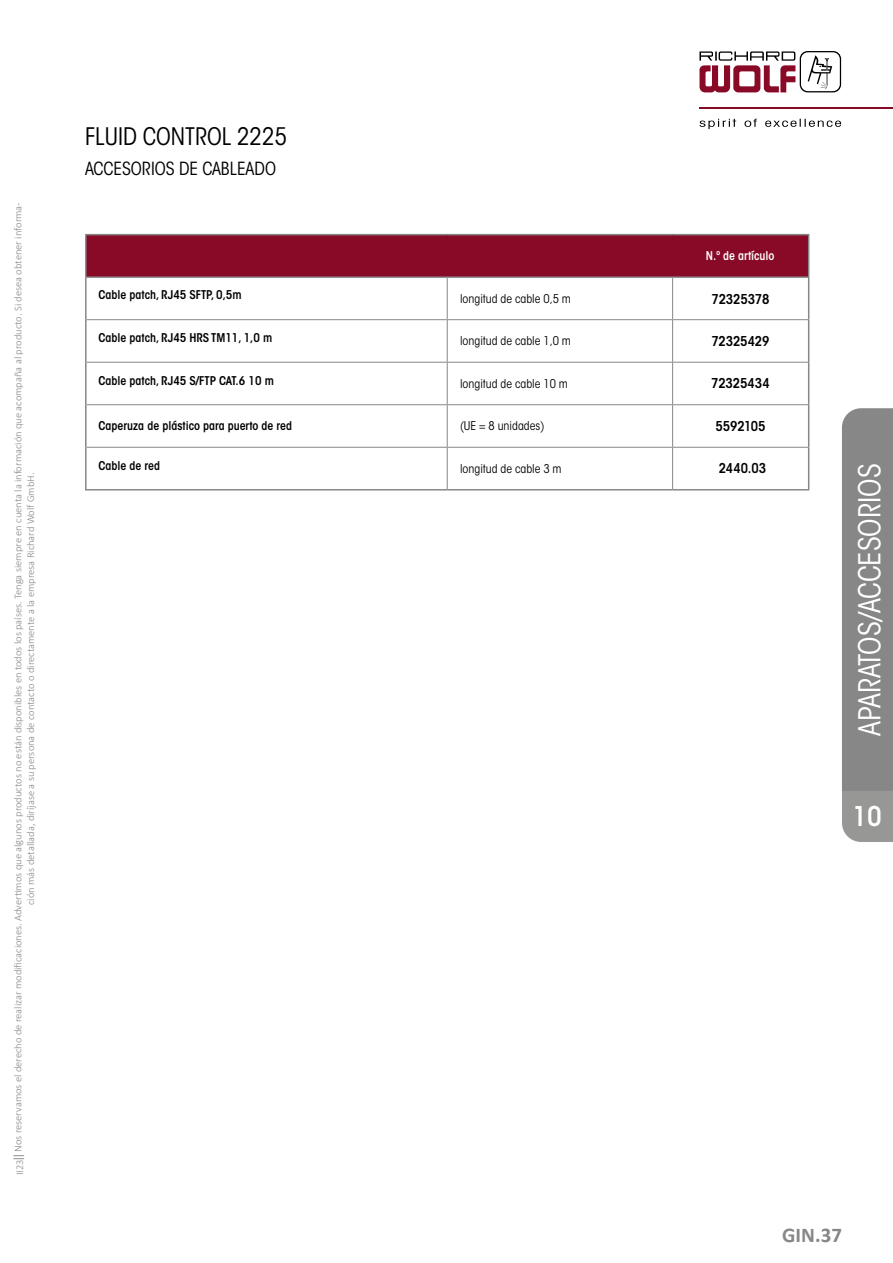
<style>
.page{position:relative;width:893px;height:1263px;background:#fff}
.page>*{position:absolute;margin:0;border:0;box-sizing:border-box;transform-origin:0 0}
.t1{font:condensed 30px "ITC Avant Garde Std";color:#fff}
.t2{font:600 condensed 27px "ITC Avant Garde Std";color:#fff}
.t3{font:condensed 24px "ITC Avant Garde Std";color:#000}
.t4{font:700 21px "Calibri";color:#878787}
.t5{font:condensed 18px "ITC Avant Garde Std";color:#000}
.t6{font:600 condensed 13.5px "ITC Avant Garde Std";letter-spacing:-.005em;color:#000}
.t7{font:600 condensed 12px "ITC Avant Garde Std";color:#000}
.t8{font:condensed 12px "ITC Avant Garde Std";color:#000}
.t9{font:600 condensed 12px "ITC Avant Garde Std";color:#fff}
.t10{font:300 10.5px/12.6px "Calibri";color:#878787;text-align:center}
.s1{font-family:"Adobe Garamond Pro";font-weight:700}
</style>
<div class="page">
<svg style="left:699px;top:119px;width:142px;height:10px"></svg>
<svg style="left:699px;top:51px;width:142px;height:41px"></svg>
<hr style="left:699px;top:107px;width:194px;height:2px;background:#880a26">
<svg style="left:842px;top:408px;width:51px;height:434px;background:#898989"></svg>
<div style="left:86px;top:235px;width:587px;height:42px;background:#880a26"></div>
<div style="left:673px;top:235px;width:136px;height:42px;background:#880a26"></div>
<hr style="left:85px;top:234px;width:362px;height:1px;background:#878787">
<hr style="left:85px;top:235px;width:2px;height:41px;background:#878787">
<hr style="left:447px;top:234px;width:226px;height:1px;background:#878787">
<hr style="left:673px;top:234px;width:136px;height:1px;background:#878787">
<hr style="left:808px;top:235px;width:1px;height:41px;background:#878787">
<hr style="left:85px;top:276px;width:362px;height:2px;background:#878787">
<hr style="left:85px;top:278px;width:2px;height:42px;background:#878787">
<hr style="left:447px;top:276px;width:226px;height:2px;background:#878787">
<hr style="left:673px;top:276px;width:136px;height:2px;background:#878787">
<hr style="left:808px;top:278px;width:1px;height:42px;background:#878787">
<hr style="left:85px;top:320px;width:2px;height:42px;background:#878787">
<hr style="left:85px;top:362px;width:2px;height:43px;background:#878787">
<hr style="left:85px;top:405px;width:2px;height:42px;background:#878787">
<hr style="left:85px;top:447px;width:2px;height:42px;background:#878787">
<hr style="left:85px;top:489px;width:362px;height:1px;background:#878787">
<hr style="left:808px;top:320px;width:1px;height:42px;background:#878787">
<hr style="left:808px;top:362px;width:1px;height:43px;background:#878787">
<hr style="left:808px;top:405px;width:1px;height:42px;background:#878787">
<hr style="left:808px;top:447px;width:1px;height:42px;background:#878787">
<hr style="left:447px;top:489px;width:226px;height:1px;background:#878787">
<hr style="left:673px;top:489px;width:136px;height:1px;background:#878787">
<hr style="left:447px;top:278px;width:1px;height:41px;background:#878787">
<hr style="left:672px;top:278px;width:1px;height:41px;background:#878787">
<hr style="left:87px;top:319px;width:360px;height:1px;background:#878787">
<hr style="left:87px;top:362px;width:360px;height:1px;background:#878787">
<hr style="left:87px;top:404px;width:360px;height:1px;background:#878787">
<hr style="left:87px;top:447px;width:360px;height:1px;background:#878787">
<hr style="left:447px;top:319px;width:226px;height:1px;background:#878787">
<hr style="left:447px;top:320px;width:1px;height:42px;background:#878787">
<hr style="left:673px;top:319px;width:135px;height:1px;background:#878787">
<hr style="left:672px;top:320px;width:1px;height:42px;background:#878787">
<hr style="left:447px;top:362px;width:226px;height:1px;background:#878787">
<hr style="left:447px;top:363px;width:1px;height:41px;background:#878787">
<hr style="left:673px;top:362px;width:135px;height:1px;background:#878787">
<hr style="left:672px;top:363px;width:1px;height:41px;background:#878787">
<hr style="left:447px;top:404px;width:226px;height:1px;background:#878787">
<hr style="left:447px;top:405px;width:1px;height:42px;background:#878787">
<hr style="left:673px;top:404px;width:135px;height:1px;background:#878787">
<hr style="left:672px;top:405px;width:1px;height:42px;background:#878787">
<hr style="left:447px;top:447px;width:226px;height:1px;background:#878787">
<hr style="left:447px;top:448px;width:1px;height:41px;background:#878787">
<hr style="left:673px;top:447px;width:135px;height:1px;background:#878787">
<hr style="left:672px;top:448px;width:1px;height:41px;background:#878787">
<p class="t10" style="left:12px;top:1175px;width:974px;rotate:-90deg">II23<span class="s1">||</span> Nos reservamos el derecho de realizar modificaciones. Advertimos que algunos productos no están disponibles en todos los países. Tenga siempre en cuenta la información que acompaña al producto. Si desea obtener informa&shy;ción más detallada, diríjase a su persona de contacto o directamente a la empresa Richard Wolf GmbH.</p>
<h3 class="t3" style="left:85px;top:122px;width:204px">FLUID CONTROL 2225</h3>
<h3 class="t5" style="left:85px;top:158px;width:192px">ACCESORIOS DE CABLEADO</h3>
<p class="t9" style="left:706px;top:248px;width:70px">N.º de artículo</p>
<p class="t7" style="left:99px;top:288px;width:145px">Cable patch, RJ45 SFTP, 0,5m</p>
<p class="t8" style="left:460px;top:291px;width:113px">longitud de cable 0,5 m</p>
<p class="t6" style="left:712px;top:290px;width:59px">72325378</p>
<p class="t7" style="left:99px;top:330px;width:175px">Cable patch, RJ45 HRS TM11, 1,0 m</p>
<p class="t8" style="left:460px;top:334px;width:113px">longitud de cable 1,0 m</p>
<p class="t6" style="left:711px;top:333px;width:60px">72325429</p>
<p class="t7" style="left:99px;top:373px;width:177px">Cable patch, RJ45 S/FTP CAT.6 10 m</p>
<p class="t8" style="left:460px;top:376px;width:109px">longitud de cable 10 m</p>
<p class="t6" style="left:711px;top:375px;width:60px">72325434</p>
<p class="t7" style="left:99px;top:419px;width:195px">Caperuza de plástico para puerto de red</p>
<p class="t8" style="left:460px;top:419px;width:86px">(UE = 8 unidades)</p>
<p class="t6" style="left:715px;top:418px;width:51px">5592105</p>
<p class="t7" style="left:99px;top:458px;width:63px">Cable de red</p>
<p class="t8" style="left:460px;top:461px;width:103px">longitud de cable 3 m</p>
<p class="t6" style="left:719px;top:460px;width:49px">2440.03</p>
<h1 class="t1" style="left:851px;top:736px;width:274px;rotate:-90deg">APARATOS/ACCESORIOS</h1>
<h2 class="t2" style="left:852px;top:800px;width:31px">10</h2>
<h3 class="t4" style="left:782px;top:1220px;width:61px">GIN.37</h3>
</div>
